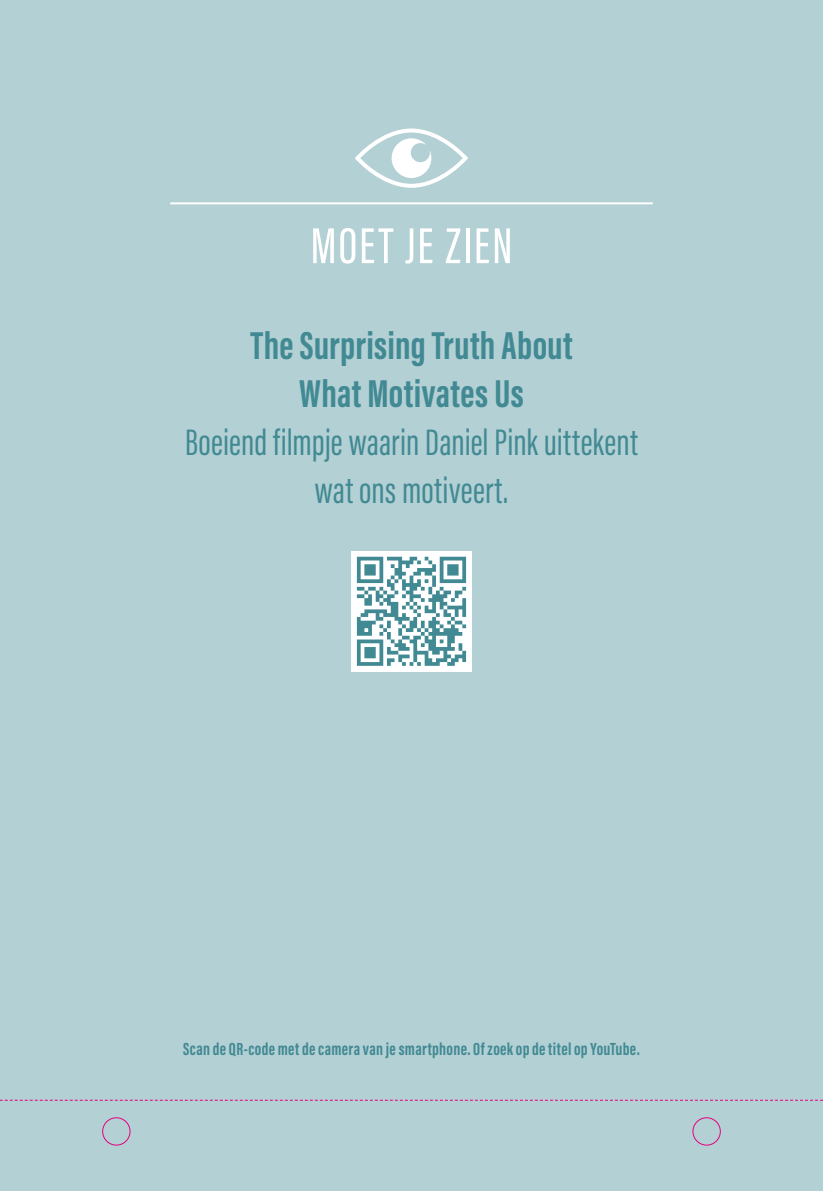
<style>
.page{position:relative;width:823px;height:1191px;background:#fff}
.page>*{position:absolute;margin:0;border:0;box-sizing:border-box;transform-origin:0 0}
.t1{font:500 52px "Acumin Pro Extra Cond";letter-spacing:.04em;color:#fff}
.t2{font:700 40px/48px "Acumin Pro Extra Cond";letter-spacing:.01em;color:#418993;text-align:center}
.t3{font:38px/48px "Acumin Pro Extra Cond";color:#418993;text-align:center}
.t4{font:700 18px "Acumin Pro Extra Cond";letter-spacing:.015em;color:#418993}
</style>
<div class="page">
<div style="left:0;top:0;width:822px;height:1191px;background:#b3d0d4"></div>
<div style="left:355px;top:128px;width:112px;height:60px;border:4px solid #fff;border-radius:50%"></div>
<svg style="left:391px;top:138px;width:40px;height:40px"></svg>
<hr style="left:170px;top:202px;width:482px;height:2px;background:#fff">
<div style="left:351px;top:551px;width:120px;height:120px;background:#fff"></div>
<svg style="left:357px;top:557px;width:109px;height:109px"></svg>
<div style="left:102px;top:1117px;width:28px;height:28px;border:1px solid #e6007e;border-radius:50%"></div>
<div style="left:692px;top:1117px;width:28px;height:28px;border:1px solid #e6007e;border-radius:50%"></div>
<svg style="left:0;top:1099px;width:822px;height:1px"></svg>
<h1 class="t1" style="left:310px;top:214px;width:203px">MOET JE ZIEN</h1>
<h2 class="t2" style="left:250px;top:321px;width:323px">The Surprising Truth About<br>What Motivates Us</h2>
<h3 class="t3" style="left:185px;top:418px;width:454px">Boeiend filmpje waarin Daniel Pink uittekent wat ons motiveert.</h3>
<p class="t4" style="left:183px;top:1038px;width:458px">Scan de QR-code met de camera van je smartphone. Of zoek op de titel op YouTube.</p>
</div>
